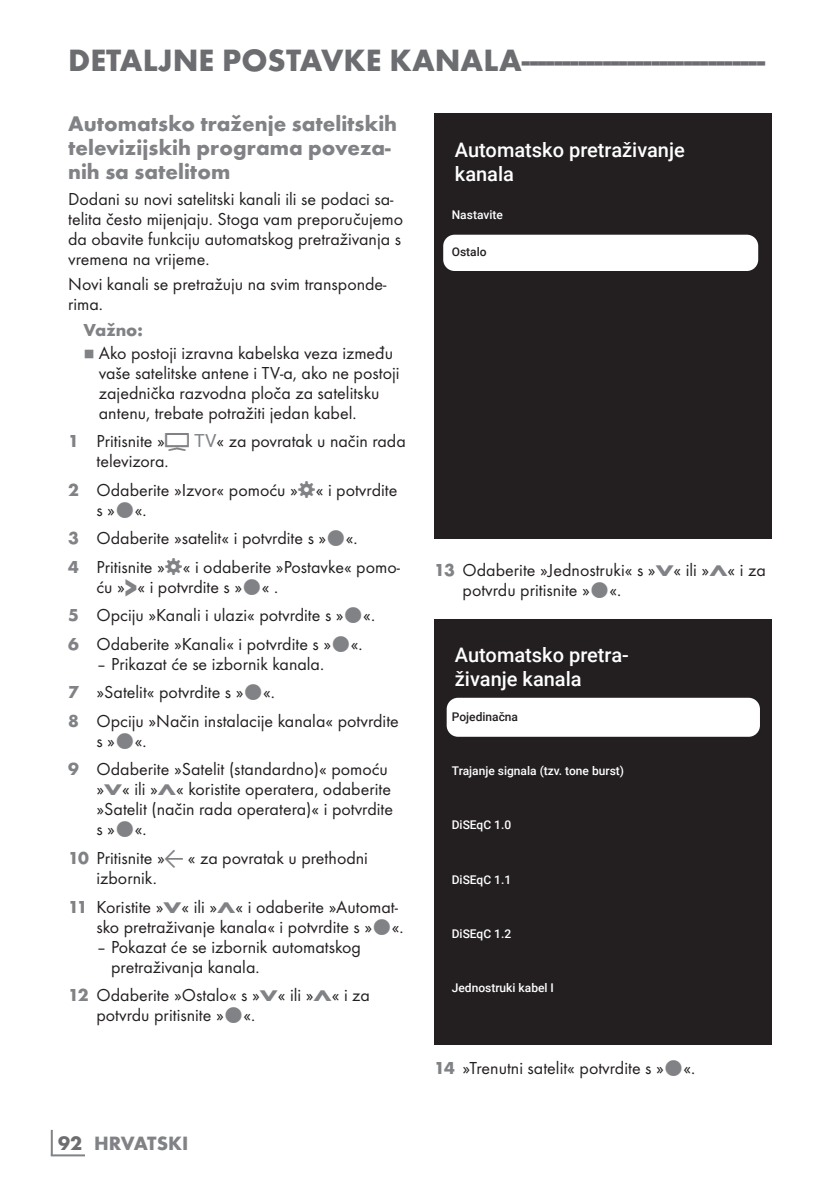
<style>
.page{position:relative;width:840px;height:1191px;background:#fff}
.page>*{position:absolute;margin:0;border:0;box-sizing:border-box;transform-origin:0 0}
.t1{font:700 32px "Futura TOT";color:#6c6d70}
.t2{font:700 22px/24px "Futura TOT";color:#808285}
.t3{font:500 20px/24px "Roboto";color:#fff}
.t4{font:700 20px "Futura TOT";color:#808285}
.t5{font:18px/20px "Futura TOT Boo";color:#231f20}
.t6{font:700 18px "Futura TOT";color:#808285}
.t7{font:500 12px "Roboto";color:#fff}
.t8{font:500 12px "Roboto";color:#231f20}
.t9{font:8px "Grund Son Se";color:#808285}
.s1{font-family:"Futura TOT";font-weight:700;color:#808285}
.s2{font-family:"Arcelik TS9 Android";font-size:32px;color:#808285}
.s3{font-family:"Roboto";color:#808285}
.s4{font-family:"Futura TOT";font-weight:700;font-size:27.2px;color:#808285}
.s5{font-family:"Futura TOT";font-weight:700;font-size:16px;color:#808285}
.s6{font-family:"Arcelik TS9 Android";font-size:20px;color:#808285}
.s7{color:#6c6d70}
</style>
<div class="page">
<hr style="left:51px;top:1129px;width:2px;height:26px;background:#808285">
<hr style="left:51px;top:1154px;width:34px;height:2px;background:#808285">
<div style="left:434px;top:114px;width:337px;height:425px;background:#231f20"></div>
<div style="left:443px;top:235px;width:314px;height:36px;background:#fff;border-radius:11px"></div>
<div style="left:434px;top:619px;width:337px;height:425px;background:#231f20"></div>
<div style="left:446px;top:698px;width:313px;height:39px;background:#fff;border-radius:11px"></div>
<h1 class="t1" style="left:68px;top:40px;width:698px">DETALJNE POSTAVKE KANALA------------------------------</h1>
<p class="t2" style="left:68px;top:111px;width:330px">Automatsko traženje satelitskih televizijskih programa poveza&shy;nih sa satelitom</p>
<p class="t5" style="left:68px;top:188px;width:336px">Dodani su novi satelitski kanali ili se podaci sa&shy;telita često mijenjaju. Stoga vam preporučujemo da obavite funkciju automatskog pretraživanja s vremena na vrijeme.</p>
<p class="t5" style="left:68px;top:274px;width:320px">Novi kanali se pretražuju na svim transponde&shy;rima.</p>
<p class="t6" style="left:83px;top:319px;width:61px">Važno:</p>
<p class="t9" style="left:83px;top:349px;width:13px">7</p>
<p class="t5" style="left:99px;top:343px;width:302px">Ako postoji izravna kabelska veza između vaše satelitske antene i TV-a, ako ne postoji zajednička razvodna ploča za satelitsku antenu, trebate potražiti jedan kabel.</p>
<p class="t5" style="left:96px;top:431px;width:310px;text-indent:-28px"><span class="s1">1</span> Pritisnite »<span class="s2">H</span> <span class="s3">TV</span>« za povratak u način rada televizora.</p>
<p class="t5" style="left:96px;top:480px;width:302px;text-indent:-28px"><span class="s1">2</span> Odaberite »Izvor« pomoću » « i potvrdite s» «.</p>
<p class="t5" style="left:68px;top:524px;width:333px;line-height:28.4px"><span class="s1">3</span> Odaberite »satelit« i potvrdite s » «.<br><span class="s1">4</span> Pritisnite » « i odaberite »Postavke« pomo-</p>
<p class="t5" style="left:68px;top:572px;width:308px;line-height:28.6px;text-indent:28px">ću »<span class="s4">&gt;</span>« i potvrdite s » « .<br><span class="s1">5</span> Opciju »Kanali i ulazi« potvrdite s » «.<br><span class="s1">6</span> Odaberite »Kanali« i potvrdite s » «.</p>
<p class="t5" style="left:68px;top:649px;width:332px;line-height:28.6px;text-indent:28px">– Prikazat će se izbornik kanala.<br><span class="s1">7</span> »Satelit« potvrdite s » «.<br><span class="s1">8</span> Opciju »Način instalacije kanala« potvrdite</p>
<p class="t5" style="left:68px;top:726px;width:321px;line-height:28.6px;text-indent:28px">s» «.<br><span class="s1">9</span> Odaberite »Satelit (standardno)« pomoću</p>
<p class="t5" style="left:96px;top:779px;width:298px;text-align:justify">»<span class="s5">V</span>« ili »<span class="s5">Λ</span>« koristite operatera, odaberite »Satelit (način rada operatera)« i potvrdite s» «.</p>
<p class="t5" style="left:96px;top:848px;width:273px;text-indent:-28px"><span class="s1">10</span> Pritisnite »<span class="s6">a</span> « za povratak u prethodni izbornik.</p>
<p class="t5" style="left:96px;top:896px;width:308px;text-indent:-28px"><span class="s1">11</span> Koristite »<span class="s5">V</span>« ili »<span class="s5">Λ</span>« i odaberite »Automat&shy;sko pretraživanje kanala« i potvrdite s » «.</p>
<p class="t5" style="left:111px;top:936px;width:251px;text-indent:-15px">– Pokazat će se izbornik automatskog pretraživanja kanala.</p>
<p class="t5" style="left:96px;top:985px;width:275px;text-indent:-28px"><span class="s1">12</span> Odaberite »Ostalo« s »<span class="s5">V</span>« ili »<span class="s5">Λ</span>« i za potvrdu pritisnite » «.</p>
<p class="t4" style="left:58px;top:1131px;width:131px"><span class="s7">92</span> HRVATSKI</p>
<p class="t3" style="left:454px;top:137px;width:231px">Automatsko pretraživanje kanala</p>
<p class="t7" style="left:451px;top:206px;width:53px">Nastavite</p>
<p class="t8" style="left:451px;top:243px;width:36px">Ostalo</p>
<p class="t5" style="left:462px;top:560px;width:304px;text-indent:-28px"><span class="s1">13</span> Odaberite »Jednostruki« s »<span class="s5">V</span>« ili »<span class="s5">Λ</span>« i za potvrdu pritisnite » «.</p>
<p class="t3" style="left:454px;top:642px;width:175px">Automatsko pretra&shy;živanje kanala</p>
<p class="t8" style="left:451px;top:708px;width:68px">Pojedinačna</p>
<p class="t7" style="left:451px;top:762px;width:174px">Trajanje signala (tzv. tone burst)</p>
<p class="t7" style="left:451px;top:816px;width:61px">DiSEqC 1.0</p>
<p class="t7" style="left:451px;top:871px;width:61px">DiSEqC 1.1</p>
<p class="t7" style="left:451px;top:925px;width:61px">DiSEqC 1.2</p>
<p class="t7" style="left:451px;top:979px;width:104px">Jednostruki kabel I</p>
<p class="t5" style="left:434px;top:1057px;width:262px"><span class="s1">14</span> »Trenutni satelit« potvrdite s » «.</p>
</div>
